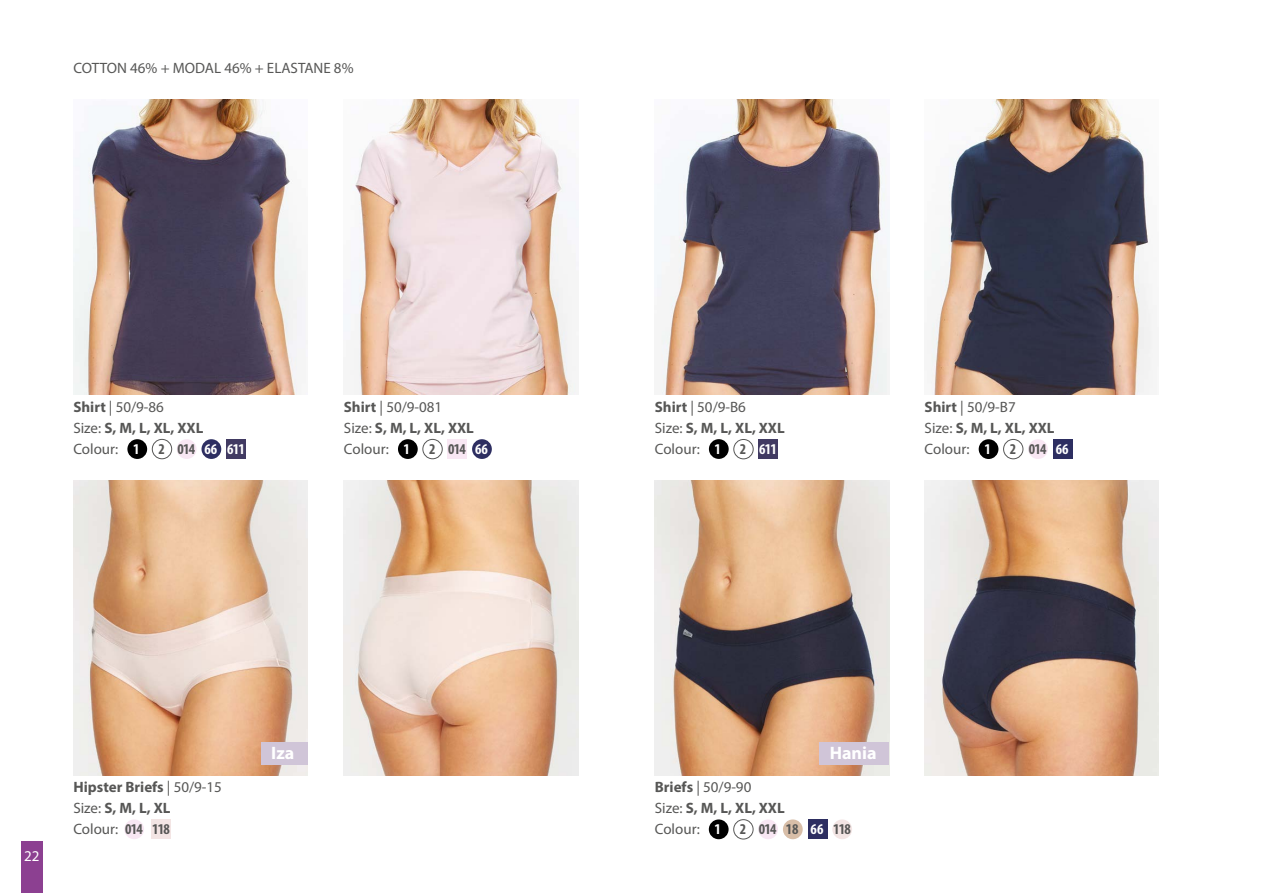
<style>
.page{position:relative;width:1263px;height:893px;background:#fff}
.page>*{position:absolute;margin:0;border:0;box-sizing:border-box;transform-origin:0 0}
.t1{font:700 18px "Myriad Pro";color:#fff}
.t2{font:15px/21px "Myriad Pro";color:#575756}
.t3{font:700 15px/21px "Myriad Pro";color:#575756}
.t4{font:700 condensed 15px "Myriad Pro";letter-spacing:-.05em;color:#575756}
.t5{font:700 condensed 15px "Myriad Pro";letter-spacing:-.025em;color:#fff}
.t6{font:15px "Myriad Pro";color:#fff}
.s1{font-weight:700}
.s2{font-weight:400}
.s3{font-stretch:condensed}
</style>
<div class="page">
<div style="left:21px;top:841px;width:22px;height:52px;background:#8c4091"></div>
<img style="left:73px;top:99px;width:233px;height:295px">
<img style="left:344px;top:99px;width:234px;height:295px">
<img style="left:655px;top:99px;width:234px;height:295px">
<img style="left:925px;top:99px;width:228px;height:295px">
<img style="left:73px;top:480px;width:235px;height:295px">
<img style="left:344px;top:480px;width:234px;height:295px">
<img style="left:655px;top:480px;width:234px;height:295px">
<img style="left:925px;top:480px;width:234px;height:295px">
<div style="left:261px;top:743px;width:47px;height:22px;background:#d0c5d8"></div>
<div style="left:819px;top:743px;width:70px;height:22px;background:#d0c5d8"></div>
<div style="left:1003px;top:439px;width:20px;height:20px;border:1px solid #575756;border-radius:50%"></div>
<div style="left:423px;top:439px;width:19px;height:20px;border:1px solid #575756;border-radius:50%"></div>
<div style="left:734px;top:439px;width:19px;height:20px;border:1px solid #575756;border-radius:50%"></div>
<div style="left:152px;top:439px;width:20px;height:20px;border:1px solid #575756;border-radius:50%"></div>
<div style="left:733px;top:819px;width:20px;height:20px;border:1px solid #575756;border-radius:50%"></div>
<div style="left:979px;top:439px;width:19px;height:20px;background:#000;border-radius:50%"></div>
<div style="left:398px;top:439px;width:20px;height:20px;background:#000;border-radius:50%"></div>
<div style="left:709px;top:439px;width:20px;height:20px;background:#000;border-radius:50%"></div>
<div style="left:1053px;top:439px;width:19px;height:20px;background:#2d2e61"></div>
<div style="left:758px;top:439px;width:20px;height:20px;background:#413a62"></div>
<div style="left:447px;top:439px;width:20px;height:20px;background:#f8e7f3"></div>
<div style="left:127px;top:439px;width:20px;height:20px;background:#000;border-radius:50%"></div>
<div style="left:709px;top:819px;width:20px;height:20px;background:#000;border-radius:50%"></div>
<div style="left:783px;top:819px;width:20px;height:20px;background:#d8bea8;border-radius:50%"></div>
<div style="left:201px;top:439px;width:20px;height:20px;background:#2d2e61;border-radius:50%"></div>
<div style="left:808px;top:819px;width:19px;height:20px;background:#2d2e61"></div>
<div style="left:472px;top:439px;width:20px;height:20px;background:#2d2e61;border-radius:50%"></div>
<div style="left:151px;top:819px;width:20px;height:20px;background:#f3e5e4"></div>
<div style="left:832px;top:819px;width:20px;height:20px;background:#f3e5e4;border-radius:50%"></div>
<div style="left:1028px;top:439px;width:20px;height:20px;background:#f8e7f3;border-radius:50%"></div>
<div style="left:177px;top:439px;width:20px;height:20px;background:#f8e7f3;border-radius:50%"></div>
<div style="left:124px;top:819px;width:20px;height:20px;background:#f8e7f3;border-radius:50%"></div>
<div style="left:758px;top:819px;width:20px;height:20px;background:#f8e7f3;border-radius:50%"></div>
<div style="left:226px;top:439px;width:20px;height:20px;background:#413a62"></div>
<p class="t2" style="left:73px;top:58px;width:282px">COTTON 46% + MODAL 46% + ELASTANE 8%</p>
<p class="t2" style="left:655px;top:396px;width:131px"><span class="s1">Shirt</span> | 50/9-B6<br>Size: <span class="s1">S, M, L, XL, XXL<br></span>Colour:</p>
<p class="t2" style="left:925px;top:396px;width:131px"><span class="s1">Shirt</span> | 50/9-B7<br>Size: <span class="s1">S, M, L, XL, XXL<br></span>Colour:</p>
<p class="t2" style="left:73px;top:396px;width:131px"><span class="s1">Shirt</span> | 50/9-86<br>Size: <span class="s1">S, M, L, XL, XXL<br></span>Colour:</p>
<p class="t2" style="left:344px;top:396px;width:131px"><span class="s1">Shirt</span> | 50/9-081<br>Size: <span class="s1">S, M, L, XL, XXL<br></span>Colour:</p>
<p class="t5" style="left:227px;top:440px;width:19px">611</p>
<p class="t4" style="left:448px;top:440px;width:19px">014</p>
<p class="t5" style="left:759px;top:440px;width:19px">611</p>
<p class="t4" style="left:178px;top:440px;width:19px">014</p>
<p class="t4" style="left:1029px;top:440px;width:19px">014</p>
<p class="t4" style="left:158px;top:440px;width:8px">2</p>
<p class="t4" style="left:429px;top:440px;width:8px">2</p>
<p class="t4" style="left:740px;top:440px;width:8px">2</p>
<p class="t4" style="left:1010px;top:440px;width:8px">2</p>
<p class="t5" style="left:204px;top:440px;width:14px">66</p>
<p class="t5" style="left:1056px;top:440px;width:14px">66</p>
<p class="t5" style="left:133px;top:440px;width:8px">1</p>
<p class="t5" style="left:404px;top:440px;width:8px">1</p>
<p class="t5" style="left:714px;top:440px;width:8px">1</p>
<p class="t5" style="left:984px;top:440px;width:8px">1</p>
<p class="t5" style="left:475px;top:440px;width:14px">66</p>
<p class="t6" style="left:24px;top:847px;width:17px">22</p>
<p class="t1" style="left:271px;top:741px;width:25px">Iza</p>
<p class="t1" style="left:830px;top:741px;width:48px">Hania</p>
<p class="t3" style="left:73px;top:776px;width:150px">Hipster Briefs <span class="s2">| 50/9-15<br>Size:</span> S, M, L, XL<br><span class="s2">Colour:</span> <span class="s3">014</span></p>
<p class="t2" style="left:655px;top:777px;width:131px"><span class="s1">Briefs</span> | 50/9-90<br>Size: <span class="s1">S, M, L, XL, XXL<br></span>Colour:</p>
<p class="t4" style="left:759px;top:820px;width:19px">014</p>
<p class="t4" style="left:152px;top:820px;width:19px">118</p>
<p class="t4" style="left:833px;top:820px;width:19px">118</p>
<p class="t4" style="left:740px;top:820px;width:8px">2</p>
<p class="t5" style="left:714px;top:820px;width:8px">1</p>
<p class="t4" style="left:786px;top:820px;width:14px">18</p>
<p class="t5" style="left:811px;top:820px;width:14px">66</p>
</div>
